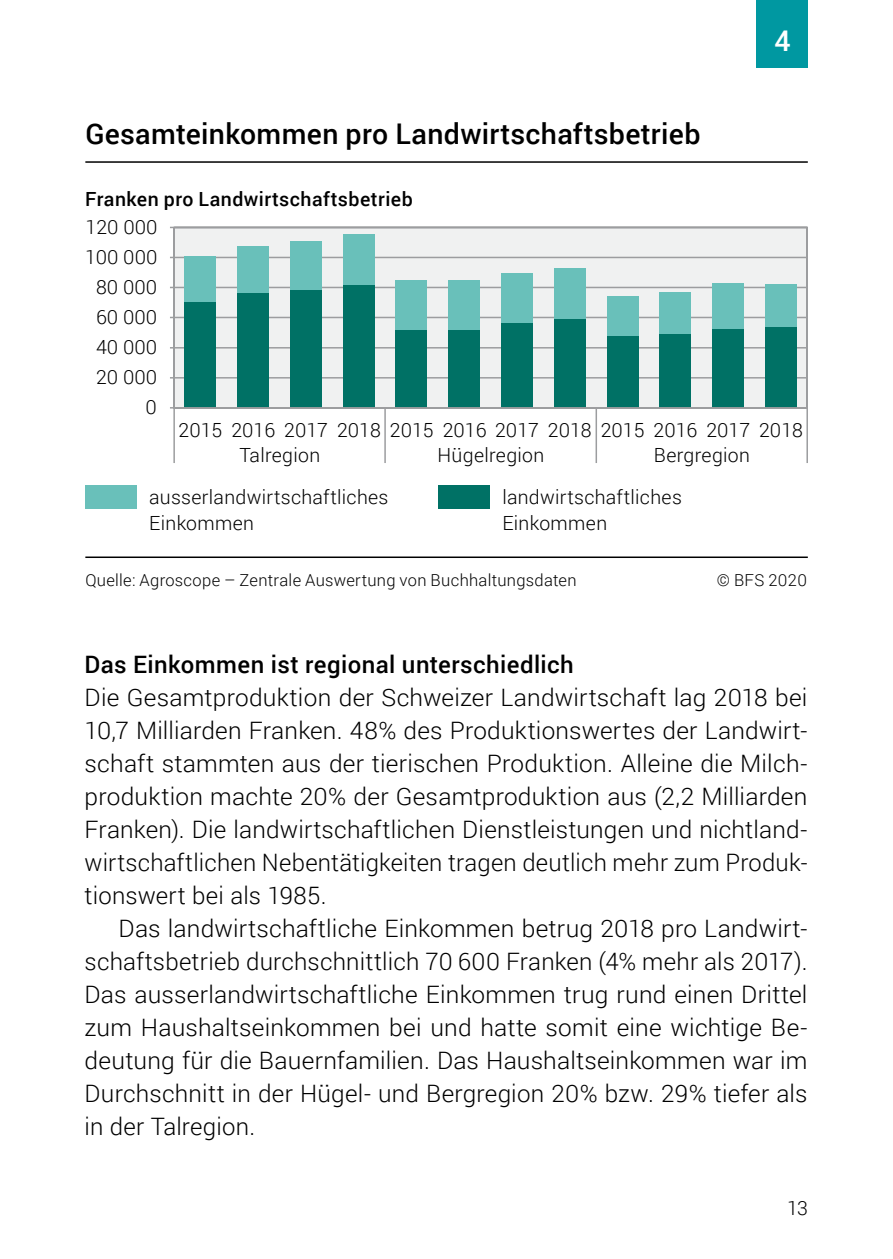
<style>
.page{position:relative;width:893px;height:1259px;background:#fff}
.page>*{position:absolute;margin:0;border:0;box-sizing:border-box;transform-origin:0 0}
.t1{font:500 28.5px "Roboto";letter-spacing:.01em;color:#000}
.t2{font:500 28.5px "Roboto";color:#fff}
.Grundtext_D{font:300 24px/33px "Roboto";letter-spacing:.01em;color:#000;text-align:justify}
.Grundtext_Einzug{font:300 24px/33px "Roboto";letter-spacing:.01em;color:#000;text-align:justify}
.Grundtext_D-2{font:500 24px "Roboto";letter-spacing:.015em;color:#000}
.t3{font:300 19.5px/25.5px "Roboto";letter-spacing:.01em;color:#000}
.t4{font:500 19.5px "Roboto";letter-spacing:.025em;color:#000}
.t5{font:300 16.5px "Roboto";letter-spacing:.02em;color:#000}
</style>
<div class="page">
<div style="left:757px;top:0;width:51px;height:68px;background:#0098a1"></div>
<hr style="left:85px;top:161px;width:723px;height:2px;background:#000">
<hr style="left:85px;top:556px;width:723px;height:2px;background:#000">
<svg style="left:170px;top:226px;width:638px;height:183px"></svg>
<hr style="left:174px;top:377px;width:633px;height:1px;background:#9c9d9f">
<hr style="left:174px;top:347px;width:633px;height:1px;background:#9c9d9f">
<hr style="left:174px;top:317px;width:633px;height:1px;background:#9c9d9f">
<hr style="left:174px;top:287px;width:633px;height:1px;background:#9c9d9f">
<hr style="left:174px;top:257px;width:633px;height:1px;background:#9c9d9f">
<hr style="left:174px;top:227px;width:633px;height:1px;background:#9c9d9f">
<hr style="left:173px;top:227px;width:2px;height:181px;background:#9c9d9f">
<hr style="left:806px;top:408px;width:2px;height:55px;background:#9c9d9f">
<hr style="left:595px;top:408px;width:2px;height:55px;background:#9c9d9f">
<hr style="left:384px;top:408px;width:2px;height:55px;background:#9c9d9f">
<hr style="left:173px;top:408px;width:2px;height:55px;background:#9c9d9f">
<div style="left:185px;top:301px;width:31px;height:107px;background:#007165"></div>
<div style="left:185px;top:256px;width:31px;height:45px;background:#69c0ba"></div>
<div style="left:237px;top:293px;width:32px;height:115px;background:#007165"></div>
<div style="left:237px;top:246px;width:32px;height:47px;background:#69c0ba"></div>
<div style="left:290px;top:290px;width:32px;height:118px;background:#007165"></div>
<div style="left:290px;top:242px;width:32px;height:48px;background:#69c0ba"></div>
<div style="left:343px;top:284px;width:32px;height:124px;background:#007165"></div>
<div style="left:343px;top:234px;width:32px;height:50px;background:#69c0ba"></div>
<div style="left:396px;top:330px;width:31px;height:78px;background:#007165"></div>
<div style="left:396px;top:280px;width:31px;height:50px;background:#69c0ba"></div>
<div style="left:448px;top:329px;width:32px;height:79px;background:#007165"></div>
<div style="left:448px;top:280px;width:32px;height:49px;background:#69c0ba"></div>
<div style="left:501px;top:322px;width:32px;height:86px;background:#007165"></div>
<div style="left:501px;top:273px;width:32px;height:49px;background:#69c0ba"></div>
<div style="left:554px;top:319px;width:31px;height:89px;background:#007165"></div>
<div style="left:554px;top:268px;width:31px;height:51px;background:#69c0ba"></div>
<div style="left:607px;top:336px;width:31px;height:72px;background:#007165"></div>
<div style="left:607px;top:296px;width:31px;height:40px;background:#69c0ba"></div>
<div style="left:660px;top:333px;width:31px;height:75px;background:#007165"></div>
<div style="left:660px;top:292px;width:31px;height:41px;background:#69c0ba"></div>
<div style="left:712px;top:328px;width:32px;height:80px;background:#007165"></div>
<div style="left:712px;top:283px;width:32px;height:45px;background:#69c0ba"></div>
<div style="left:765px;top:327px;width:32px;height:81px;background:#007165"></div>
<div style="left:765px;top:284px;width:32px;height:43px;background:#69c0ba"></div>
<div style="left:438px;top:485px;width:52px;height:23px;background:#007165"></div>
<div style="left:85px;top:485px;width:51px;height:23px;background:#69c0ba"></div>
<hr style="left:174px;top:407px;width:633px;height:1px;background:#9c9d9f">
<p class="t1" style="left:85px;top:114px;width:617px">Gesamteinkommen pro Landwirtschaftsbetrieb</p>
<p class="t4" style="left:85px;top:186px;width:329px">Franken pro Landwirtschaftsbetrieb</p>
<p class="t3" style="left:86px;top:213px;width:73px">120 000</p>
<p class="t3" style="left:85px;top:243px;width:74px">100 000</p>
<p class="t3" style="left:96px;top:273px;width:63px">80 000</p>
<p class="t3" style="left:96px;top:303px;width:63px">60 000</p>
<p class="t3" style="left:96px;top:334px;width:63px">40 000</p>
<p class="t3" style="left:96px;top:364px;width:63px">20 000</p>
<p class="t3" style="left:146px;top:394px;width:13px">0</p>
<p class="t2" style="left:774px;top:21px;width:18px">4</p>
<p class="t3" style="left:179px;top:417px;width:626px">2015 2016 2017 2018 2015 2016 2017 2018 2015 2016 2017 2018</p>
<p class="t3" style="left:239px;top:442px;width:82px">Talregion</p>
<p class="t3" style="left:437px;top:442px;width:108px">Hügelregion</p>
<p class="t3" style="left:654px;top:442px;width:98px">Bergregion</p>
<p class="t3" style="left:149px;top:484px;width:241px">ausserlandwirtschaftliches<br>Einkommen</p>
<p class="t3" style="left:502px;top:484px;width:181px">landwirtschaftliches<br>Einkommen</p>
<p class="t5" style="left:85px;top:569px;width:493px">Quelle: Agroscope – Zentrale Auswertung von Buchhaltungsdaten</p>
<p class="t5" style="left:717px;top:569px;width:92px">© BFS 2020</p>
<p class="Grundtext_D-2" style="left:85px;top:647px;width:491px">Das Einkommen ist regional unterschiedlich</p>
<p class="Grundtext_D" style="left:85px;top:680px;width:724px">Die Gesamtproduktion der Schweizer Landwirtschaft lag 2018 bei 10,7 Milliarden Franken. 48% des Produktionswertes der Landwirt&shy;schaft stammten aus der tierischen Produktion. Alleine die Milch&shy;produktion machte 20% der Gesamtproduktion aus (2,2 Milliarden Franken). Die landwirtschaftlichen Dienstleistungen und nichtland&shy;wirtschaftlichen Nebentätigkeiten tragen deutlich mehr zum Produk&shy;tionswert bei als 1985.</p>
<p class="Grundtext_Einzug" style="left:85px;top:911px;width:724px;text-indent:34px">Das landwirtschaftliche Einkommen betrug 2018 pro Landwirt&shy;schaftsbetrieb durchschnittlich 70 600 Franken (4% mehr als 2017).<br>Das ausserlandwirtschaftliche Einkommen trug rund einen Drittel zum Haushaltseinkommen bei und hatte somit eine wichtige Be&shy;deutung für die Bauernfamilien. Das Haushaltseinkommen war im Durchschnitt in der Hügel- und Bergregion 20% bzw. 29% tiefer als in der Talregion.</p>
<p class="t3" style="left:787px;top:1194px;width:22px">13</p>
</div>
